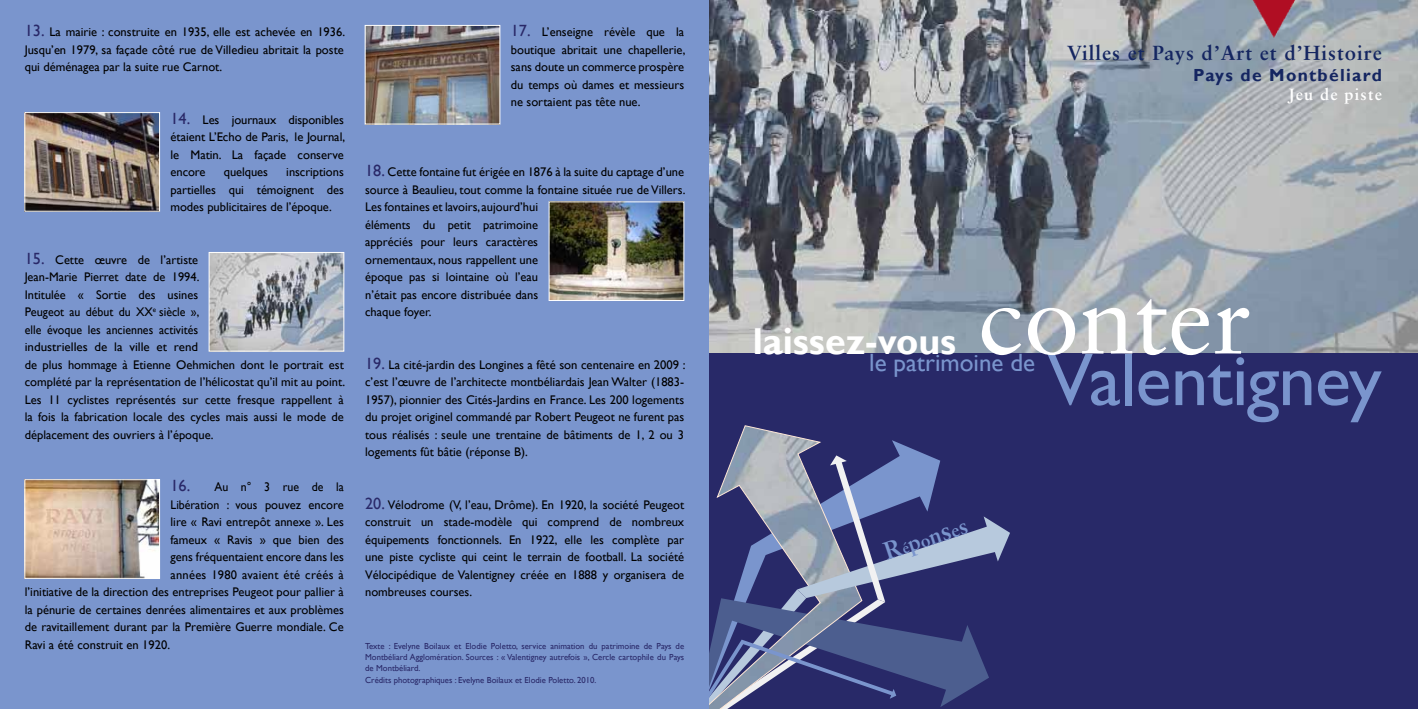
<style>
.page{position:relative;width:1418px;height:709px;background:#fff}
.page>*{position:absolute;margin:0;border:0;box-sizing:border-box;transform-origin:0 0}
.t1{font:100px "Sabon LT Std";color:#fff}
.t2{font:75px "Gill Sans";letter-spacing:-.015em;color:#7a95cd}
.t3{font:700 37.5px "Gill Sans";color:#fff}
.t4{font:25px "Gill Sans";color:#7a95cd}
.t5{font:700 22.5px "Sabon LT Std";color:#7a95cd}
.t6{font:700 20.38px "Sabon LT Std";letter-spacing:.05em;color:#152661}
.t7{font:700 17.5px "Gill Sans";letter-spacing:.075em;color:#152661}
.t8{font:700 16.25px "Sabon LT Std";letter-spacing:.075em;color:#fff}
.t9{font:12.5px/17.5px "Gill Sans";color:#000;text-align:justify}
.t10{font:12.5px "Gill Sans";color:#000;scale:.95 1}
.t11{font:12.5px "Gill Sans";letter-spacing:.02em;color:#000}
.t12{font:8.75px/11.2px "Gill Sans";color:#292868}
.s1{font-size:16.25px;color:#292868}
.s2{font-size:25px}
.s3{font-size:15px}
.s4{font-size:17.5px}
.s5{font-size:26.25px}
.s6{font-size:18.75px}
</style>
<div class="page">
<img style="left:709px;top:0;width:708px;height:354px">
<div style="left:709px;top:354px;width:708px;height:355px;background:#282968"></div>
<svg style="left:733px;top:425px;width:88px;height:30px"></svg>
<svg style="left:709px;top:455px;width:301px;height:254px"></svg>
<div style="left:0;top:0;width:709px;height:709px;background:#7a95cd"></div>
<img style="left:26px;top:114px;width:132px;height:95px">
<div style="left:24px;top:112px;width:136px;height:99px;border:1px solid #fff"></div>
<img style="left:211px;top:254px;width:131px;height:95px">
<div style="left:209px;top:252px;width:135px;height:99px;border:1px solid #fff"></div>
<img style="left:26px;top:481px;width:132px;height:95px">
<div style="left:24px;top:479px;width:136px;height:99px;border:1px solid #fff"></div>
<img style="left:367px;top:27px;width:131px;height:95px">
<div style="left:365px;top:25px;width:135px;height:99px;border:1px solid #fff"></div>
<img style="left:551px;top:203px;width:131px;height:96px">
<div style="left:549px;top:201px;width:135px;height:100px;border:1px solid #fff"></div>
<img style="left:1249px;top:0;width:48px;height:37px">
<p class="t9" style="left:25px;top:23px;width:322px"><span class="s1">13.</span> La mairie : construite en 1935, elle est achevée en 1936.<br>Jusqu’en 1979, sa façade côté rue de Villedieu abritait la poste qui déménagea par la suite rue Carnot.</p>
<p class="t9" style="left:170px;top:111px;width:176px"><span class="s1">14.</span> Les journaux disponibles étaient L’Echo de Paris, le Journal, le Matin. La façade conserve encore</p>
<p class="t9" style="left:224px;top:163px;width:46px">quelques</p>
<p class="t9" style="left:170px;top:163px;width:175px;text-indent:116px">inscriptions partielles qui témoignent des modes publicitaires de l’époque.</p>
<p class="t9" style="left:25px;top:251px;width:322px;text-align:left"><span class="s1">15.</span> Cette œuvre de l’artiste<br>Jean-Marie Pierret date de 1994.<br>Intitulée « Sortie des usines<br>Peugeot au début du XX<sup>e</sup> siècle »,<br>elle évoque les anciennes activités<br>industrielles de la ville et rend<br>de plus hommage à Etienne Oehmichen dont le portrait est complété par la représentation de l’hélicostat qu’il mit au point.<br>Les 11 cyclistes représentés sur cette fresque rappellent à la fois la fabrication locale des cycles mais aussi le mode de déplacement des ouvriers à l’époque.</p>
<p class="t10" style="left:170px;top:480px;width:184px"><span class="s1">16.</span> Au n° 3 rue de la</p>
<p class="t10" style="left:170px;top:497px;width:184px">Libération : vous pouvez encore</p>
<p class="t9" style="left:170px;top:513px;width:175px">lire « Ravi entrepôt annexe ». Les</p>
<p class="t9" style="left:170px;top:531px;width:175px">fameux « Ravis » que bien des</p>
<p class="t9" style="left:170px;top:548px;width:175px">gens fréquentaient encore dans les</p>
<p class="t11" style="left:170px;top:567px;width:175px">années 1980 avaient été créés à</p>
<p class="t9" style="left:25px;top:583px;width:320px">l’initiative de la direction des entreprises Peugeot pour pallier à</p>
<p class="t9" style="left:25px;top:601px;width:320px">la pénurie de certaines denrées alimentaires et aux problèmes</p>
<p class="t9" style="left:25px;top:618px;width:320px">de ravitaillement durant par la Première Guerre mondiale. Ce</p>
<p class="t9" style="left:25px;top:636px;width:147px">Ravi a été construit en 1920.</p>
<p class="t9" style="left:511px;top:23px;width:176px"><span class="s1">17.</span> L’enseigne révèle que la boutique abritait une chapellerie, sans doute un commerce prospère du temps où dames et messieurs ne sortaient pas tête nue.</p>
<p class="t9" style="left:365px;top:163px;width:322px;text-align:left"><span class="s1">18.</span> Cette fontaine fut érigée en 1876 à la suite du captage d’une source à Beaulieu, tout comme la fontaine située rue de Villers.<br>Les fontaines et lavoirs, aujourd’hui<br>éléments du petit patrimoine<br>appréciés pour leurs caractères<br>ornementaux, nous rappellent une<br>époque pas si lointaine où l’eau<br>n’était pas encore distribuée dans<br>chaque foyer.</p>
<p class="t9" style="left:365px;top:356px;width:322px"><span class="s1">19.</span> La cité-jardin des Longines a fêté son centenaire en 2009 : c’est l’œuvre de l’architecte montbéliardais Jean Walter (1883- 1957), pionnier des Cités-Jardins en France. Les 200 logements du projet originel commandé par Robert Peugeot ne furent pas tous réalisés : seule une trentaine de bâtiments de 1, 2 ou 3 logements fût bâtie (réponse B).</p>
<p class="t9" style="left:365px;top:496px;width:320px"><span class="s1">20.</span> Vélodrome (V, l’eau, Drôme). En 1920, la société Peugeot construit un stade-modèle qui comprend de nombreux équipements fonctionnels. En 1922, elle les complète par une piste cycliste qui ceint le terrain de football. La société Vélocipédique de Valentigney créée en 1888 y organisera de nombreuses courses.</p>
<p class="t12" style="left:365px;top:640px;width:320px">Texte : Evelyne Boilaux et Elodie Poletto, service animation du patrimoine de Pays de Montbéliard Agglomération. Sources : « Valentigney autrefois », Cercle cartophile du Pays de Montbéliard.<br>Crédits photographiques : Evelyne Boilaux et Elodie Poletto. 2010.</p>
<h3 class="t6" style="left:1067px;top:40px;width:316px">Villes et Pays d’Art et d’Histoire</h3>
<h3 class="t7" style="left:1193px;top:64px;width:190px">Pays de Montbéliard</h3>
<h3 class="t8" style="left:1288px;top:85px;width:95px">Jeu de piste</h3>
<h1 class="t1" style="left:979px;top:259px;width:274px">conter</h1>
<h3 class="t3" style="left:752px;top:318px;width:205px">laissez-vous</h3>
<h3 class="t4" style="left:869px;top:348px;width:167px">le patrimoine de</h3>
<h2 class="t2" style="left:1047px;top:336px;width:336px">Valentigney</h2>
<h3 class="t5" style="left:880px;top:538px;width:88px;rotate:-18deg"><span class="s2">R</span><span class="s3">é</span>p<span class="s4">o</span>n<span class="s5">s</span><span class="s6">e</span>s</h3>
</div>
